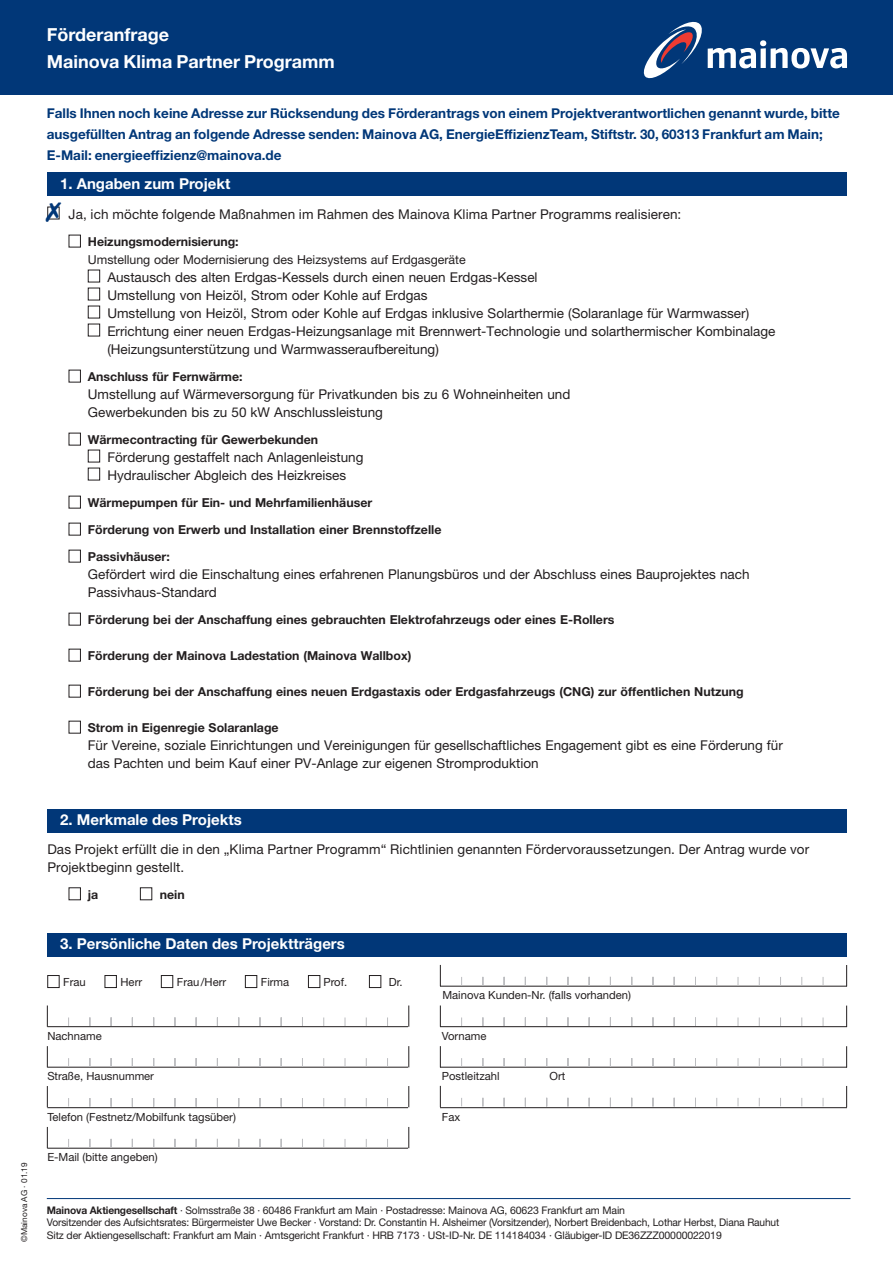
<style>
.page{position:relative;width:893px;height:1263px;background:#fff}
.page>*{position:absolute;margin:0;border:0;box-sizing:border-box;transform-origin:0 0}
.t1{font:700 18px/27px "Helvetica Neue LT Pro";color:#fff}
.t2{font:700 15px "Helvetica Neue LT Pro";color:#fff}
.t3{font:13.5px/18px "Helvetica Neue LT Pro";color:#231f20}
.t4{font:700 13.5px/21px "Helvetica Neue LT Pro";color:#013778}
.t5{font:700 12.3px/27px "Helvetica Neue LT Pro";color:#231f20}
.t6{font:12.3px "Helvetica Neue LT Pro";color:#231f20}
.t7{font:11.25px "Helvetica Neue LT Pro";color:#231f20}
.t8{font:10.5px/12.6px "Helvetica Neue LT Pro";letter-spacing:-.01em;color:#231f20}
.t9{font:8.25px "Helvetica Neue LT Pro";color:#231f20}
.s1{font-weight:700}
</style>
<div class="page">
<div style="left:47px;top:172px;width:800px;height:24px;background:#013778"></div>
<div style="left:69px;top:235px;width:12px;height:12px;border:1px solid #231f20"></div>
<div style="left:88px;top:270px;width:12px;height:12px;border:1px solid #231f20"></div>
<div style="left:88px;top:288px;width:12px;height:12px;border:1px solid #231f20"></div>
<div style="left:88px;top:306px;width:12px;height:12px;border:1px solid #231f20"></div>
<div style="left:88px;top:324px;width:12px;height:12px;border:1px solid #231f20"></div>
<div style="left:69px;top:370px;width:12px;height:12px;border:1px solid #231f20"></div>
<div style="left:69px;top:433px;width:12px;height:12px;border:1px solid #231f20"></div>
<div style="left:88px;top:450px;width:12px;height:12px;border:1px solid #231f20"></div>
<div style="left:88px;top:468px;width:12px;height:12px;border:1px solid #231f20"></div>
<div style="left:69px;top:496px;width:12px;height:12px;border:1px solid #231f20"></div>
<div style="left:69px;top:523px;width:12px;height:12px;border:1px solid #231f20"></div>
<div style="left:69px;top:550px;width:12px;height:12px;border:1px solid #231f20"></div>
<div style="left:69px;top:613px;width:12px;height:12px;border:1px solid #231f20"></div>
<div style="left:69px;top:649px;width:12px;height:12px;border:1px solid #231f20"></div>
<div style="left:69px;top:685px;width:12px;height:12px;border:1px solid #231f20"></div>
<div style="left:69px;top:721px;width:12px;height:12px;border:1px solid #231f20"></div>
<div style="left:69px;top:887px;width:12px;height:13px;border:1px solid #231f20"></div>
<div style="left:140px;top:887px;width:12px;height:13px;border:1px solid #231f20"></div>
<hr style="left:409px;top:986px;width:438px;height:1px;background:#231f20">
<hr style="left:47px;top:1026px;width:800px;height:1px;background:#231f20">
<hr style="left:47px;top:1067px;width:800px;height:1px;background:#231f20">
<hr style="left:47px;top:1107px;width:800px;height:1px;background:#231f20">
<hr style="left:47px;top:1148px;width:800px;height:1px;background:#231f20">
<div style="left:47px;top:975px;width:13px;height:13px;border:1px solid #231f20"></div>
<div style="left:105px;top:975px;width:12px;height:13px;border:1px solid #231f20"></div>
<div style="left:161px;top:975px;width:12px;height:13px;border:1px solid #231f20"></div>
<div style="left:245px;top:975px;width:12px;height:13px;border:1px solid #231f20"></div>
<div style="left:308px;top:975px;width:12px;height:13px;border:1px solid #231f20"></div>
<div style="left:369px;top:975px;width:12px;height:13px;border:1px solid #231f20"></div>
<div style="left:47px;top:933px;width:800px;height:23px;background:#013778"></div>
<div style="left:47px;top:809px;width:800px;height:23px;background:#013778"></div>
<div style="left:409px;top:975px;width:31px;height:180px;background:#fff"></div>
<div style="left:434px;top:1137px;width:437px;height:23px;background:#fff"></div>
<div style="left:0;top:0;width:893px;height:94px;background:#013778"></div>
<svg style="left:644px;top:22px;width:203px;height:56px"></svg>
<hr style="left:47px;top:1198px;width:803px;height:1px;background:#013778">
<svg style="left:47px;top:1005px;width:1px;height:22px"></svg>
<svg style="left:408px;top:1005px;width:1px;height:22px"></svg>
<svg style="left:47px;top:1046px;width:1px;height:21px"></svg>
<svg style="left:408px;top:1046px;width:1px;height:21px"></svg>
<svg style="left:47px;top:1086px;width:1px;height:21px"></svg>
<svg style="left:408px;top:1086px;width:1px;height:21px"></svg>
<svg style="left:47px;top:1127px;width:1px;height:21px"></svg>
<svg style="left:408px;top:1127px;width:1px;height:21px"></svg>
<svg style="left:440px;top:1005px;width:1px;height:22px"></svg>
<svg style="left:846px;top:1005px;width:1px;height:21px"></svg>
<svg style="left:440px;top:965px;width:1px;height:21px"></svg>
<svg style="left:846px;top:965px;width:1px;height:21px"></svg>
<svg style="left:440px;top:1046px;width:1px;height:21px"></svg>
<svg style="left:846px;top:1046px;width:1px;height:21px"></svg>
<svg style="left:440px;top:1086px;width:1px;height:21px"></svg>
<svg style="left:846px;top:1086px;width:1px;height:21px"></svg>
<svg style="left:47px;top:206px;width:13px;height:14px"></svg>
<p class="t9" style="left:19px;top:1242px;width:81px;rotate:-90deg">©Mainova AG · 01.19</p>
<h1 class="t1" style="left:47px;top:20px;width:289px">Förderanfrage<br>Mainova Klima Partner Programm</h1>
<p class="t4" style="left:47px;top:103px;width:794px">Falls Ihnen noch keine Adresse zur Rücksendung des Förderantrags von einem Projektverantwortlichen genannt wurde, bitte ausgefüllten Antrag an folgende Adresse senden: Mainova AG, EnergieEffizienzTeam, Stiftstr. 30, 60313 Frankfurt am Main;<br>E-Mail: energieeffizienz@mainova.de</p>
<p class="t2" style="left:60px;top:174px;width:172px">1. Angaben zum Projekt</p>
<p class="t3" style="left:69px;top:205px;width:614px">Ja, ich möchte folgende Maßnahmen im Rahmen des Mainova Klima Partner Programms realisieren:</p>
<p class="t5" style="left:88px;top:228px;width:152px">Heizungsmodernisierung:</p>
<p class="t6" style="left:88px;top:252px;width:379px">Umstellung oder Modernisierung des Heizsystems auf Erdgasgeräte</p>
<p class="t3" style="left:107px;top:268px;width:670px">Austausch des alten Erdgas-Kessels durch einen neuen Erdgas-Kessel<br>Umstellung von Heizöl, Strom oder Kohle auf Erdgas<br>Umstellung von Heizöl, Strom oder Kohle auf Erdgas inklusive Solarthermie (Solaranlage für Warmwasser)<br>Errichtung einer neuen Erdgas-Heizungsanlage mit Brennwert-Technologie und solarthermischer Kombinalage (Heizungsunterstützung und Warmwasseraufbereitung)</p>
<p class="t5" style="left:88px;top:363px;width:156px">Anschluss für Fernwärme:</p>
<p class="t3" style="left:88px;top:385px;width:484px">Umstellung auf Wärmeversorgung für Privatkunden bis zu 6 Wohneinheiten und<br>Gewerbekunden bis zu 50 kW Anschlussleistung</p>
<p class="t5" style="left:88px;top:426px;width:232px">Wärmecontracting für Gewerbekunden</p>
<p class="t3" style="left:107px;top:448px;width:258px">Förderung gestaffelt nach Anlagenleistung<br>Hydraulischer Abgleich des Heizkreises</p>
<p class="t5" style="left:88px;top:489px;width:355px">Wärmepumpen für Ein- und Mehrfamilienhäuser<br>Förderung von Erwerb und Installation einer Brennstoffzelle<br>Passivhäuser:</p>
<p class="t3" style="left:88px;top:565px;width:663px">Gefördert wird die Einschaltung eines erfahrenen Planungsbüros und der Abschluss eines Bauprojektes nach<br>Passivhaus-Standard</p>
<p class="t5" style="left:88px;top:606px;width:528px">Förderung bei der Anschaffung eines gebrauchten Elektrofahrzeugs oder eines E-Rollers</p>
<p class="t5" style="left:88px;top:642px;width:325px">Förderung der Mainova Ladestation (Mainova Wallbox)</p>
<p class="t5" style="left:88px;top:678px;width:657px">Förderung bei der Anschaffung eines neuen Erdgastaxis oder Erdgasfahrzeugs (CNG) zur öffentlichen Nutzung</p>
<p class="t5" style="left:88px;top:714px;width:192px">Strom in Eigenregie Solaranlage</p>
<p class="t3" style="left:88px;top:736px;width:696px">Für Vereine, soziale Einrichtungen und Vereinigungen für gesellschaftliches Engagement gibt es eine Förderung für das Pachten und beim Kauf einer PV-Anlage zur eigenen Stromproduktion</p>
<p class="t2" style="left:60px;top:810px;width:183px">2. Merkmale des Projekts</p>
<p class="t3" style="left:47px;top:840px;width:763px">Das Projekt erfüllt die in den „Klima Partner Programm“ Richtlinien genannten Fördervoraussetzungen. Der Antrag wurde vor<br>Projektbeginn gestellt.</p>
<p class="t5" style="left:88px;top:881px;width:12px">ja</p>
<p class="t5" style="left:160px;top:881px;width:26px">nein</p>
<p class="t2" style="left:60px;top:934px;width:286px">3. Persönliche Daten des Projektträgers</p>
<p class="t7" style="left:63px;top:975px;width:24px">Frau</p>
<p class="t7" style="left:121px;top:975px;width:23px">Herr</p>
<p class="t7" style="left:177px;top:975px;width:51px">Frau/Herr</p>
<p class="t7" style="left:261px;top:975px;width:30px">Firma</p>
<p class="t7" style="left:323px;top:975px;width:25px">Prof.</p>
<p class="t7" style="left:389px;top:975px;width:15px">Dr.</p>
<p class="t7" style="left:442px;top:988px;width:190px">Mainova Kunden-Nr. (falls vorhanden)</p>
<p class="t7" style="left:47px;top:1029px;width:56px">Nachname</p>
<p class="t7" style="left:442px;top:1029px;width:46px">Vorname</p>
<p class="t7" style="left:47px;top:1069px;width:108px">Straße, Hausnummer</p>
<p class="t7" style="left:442px;top:1069px;width:59px">Postleitzahl</p>
<p class="t7" style="left:550px;top:1069px;width:17px">Ort</p>
<p class="t7" style="left:47px;top:1110px;width:190px">Telefon (Festnetz/Mobilfunk tagsüber)</p>
<p class="t7" style="left:442px;top:1110px;width:20px">Fax</p>
<p class="t7" style="left:47px;top:1150px;width:112px">E-Mail (bitte angeben)</p>
<p class="t8" style="left:47px;top:1203px;width:734px"><span class="s1">Mainova Aktiengesellschaft</span> · Solmsstraße 38 · 60486 Frankfurt am Main · Postadresse: Mainova AG, 60623 Frankfurt am Main<br>Vorsitzender des Aufsichtsrates: Bürgermeister Uwe Becker · Vorstand: Dr. Constantin H. Alsheimer (Vorsitzender), Norbert Breidenbach, Lothar Herbst, Diana Rauhut<br>Sitz der Aktiengesellschaft: Frankfurt am Main · Amtsgericht Frankfurt · HRB 7173 · USt-ID-Nr. DE 114184034 · Gläubiger-ID DE36ZZZ00000022019</p>
</div>
